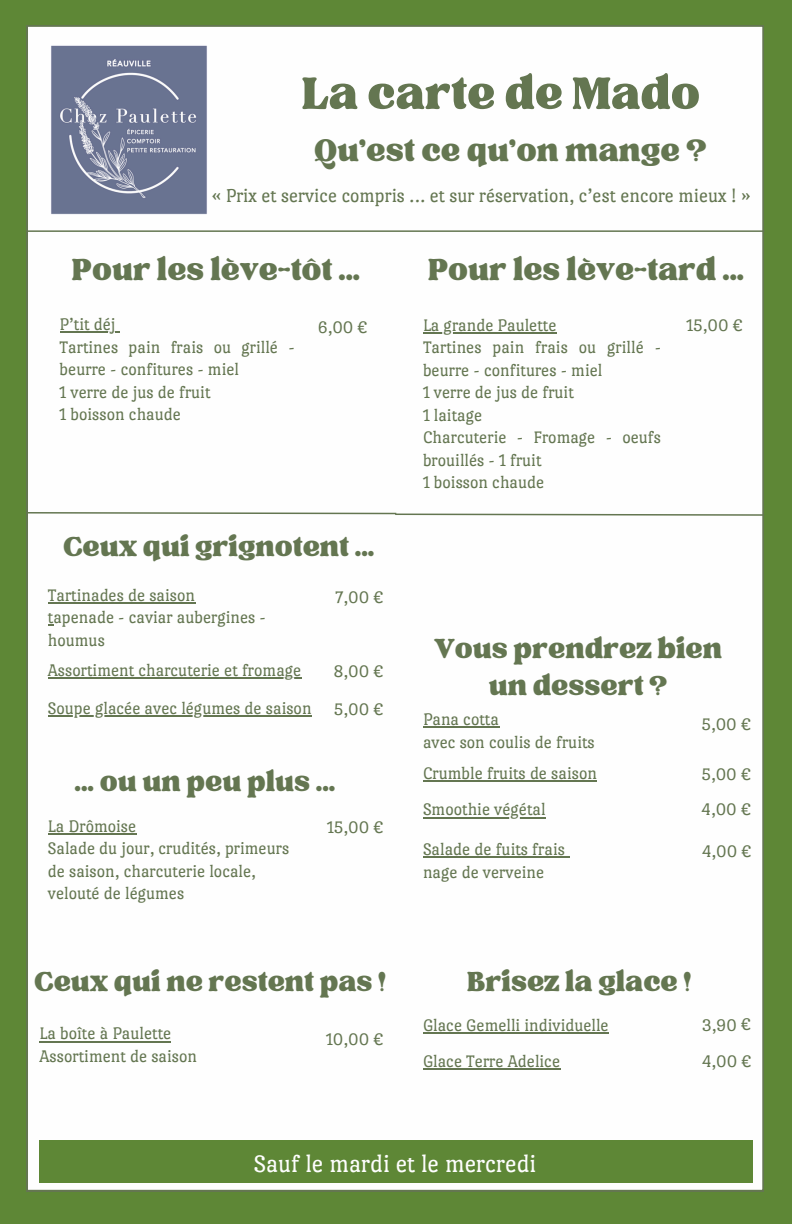
<style>
.page{position:relative;width:792px;height:1224px;background:#5e8736}
.page>*{position:absolute;margin:0;border:0;box-sizing:border-box;transform-origin:0 0}
.t1{font:62px "TAN Tangkiwood Display";color:#647651}
.t2{font:43px "TAN Tangkiwood Display";color:#647651}
.t3{font:42px "TAN Tangkiwood Display";color:#647651}
.t4{font:38px/37.5px "TAN Tangkiwood Display";color:#647651;text-align:center}
.t5{font:25.7px "Port Lligat Slab";color:#fefefe}
.t6{font:20px "Port Lligat Slab";color:#647651}
.t7{font:18px/22.5px "Port Lligat Slab";color:#647651}
</style>
<div class="page">
<div style="left:27px;top:25px;width:737px;height:1166px;background:#fefefe"></div>
<hr style="left:27px;top:230px;width:737px;height:2px;background:#647651">
<svg style="left:26px;top:511px;width:738px;height:6px;background:#d6dbd1"></svg>
<img style="left:26px;top:25px;width:267px;height:343px">
<hr style="left:423px;top:332px;width:134px;height:2px;background:#647651">
<hr style="left:48px;top:715px;width:264px;height:2px;background:#647651">
<hr style="left:48px;top:833px;width:88px;height:2px;background:#647651">
<hr style="left:40px;top:1041px;width:131px;height:1px;background:#647651">
<hr style="left:423px;top:727px;width:76px;height:1px;background:#647651">
<hr style="left:48px;top:602px;width:147px;height:2px;background:#647651">
<hr style="left:48px;top:678px;width:253px;height:1px;background:#647651">
<hr style="left:423px;top:781px;width:174px;height:1px;background:#647651">
<hr style="left:423px;top:817px;width:123px;height:1px;background:#647651">
<hr style="left:423px;top:1032px;width:186px;height:2px;background:#647651">
<hr style="left:423px;top:1068px;width:137px;height:2px;background:#647651">
<hr style="left:423px;top:857px;width:142px;height:1px;background:#647651">
<div style="left:39px;top:1141px;width:713px;height:42px;background:#5e8736"></div>
<p class="t1" style="left:302px;top:70px;width:400px">La carte deMado</p>
<p class="t2" style="left:314px;top:134px;width:394px">Qu’est ce qu’onmange ?</p>
<h3 class="t6" style="left:212px;top:184px;width:541px">« Prix et service compris ... et sur réservation, c’est encore mieux ! »</h3>
<h2 class="t3" style="left:72px;top:254px;width:290px">Pour les lève-tôt ...</h2>
<p class="t7" style="left:60px;top:313px;width:57px">P’tit déj</p>
<h1 class="t7" style="left:60px;top:335px;width:237px">Tartines pain frais ou grillé - beurre - confitures - miel</h1>
<h2 class="t7" style="left:60px;top:380px;width:152px">1 verre de jus de fruit</h2>
<p class="t7" style="left:60px;top:403px;width:123px">1 boisson chaude</p>
<p class="t7" style="left:318px;top:315px;width:52px">6,00 €</p>
<p class="t4" style="left:63px;top:529px;width:313px">Ceux qui grignotent ...</p>
<p class="t7" style="left:48px;top:583px;width:149px">Tartinades de saison</p>
<p class="t7" style="left:48px;top:606px;width:220px">tapenade - caviar aubergines - houmus</p>
<p class="t7" style="left:48px;top:659px;width:255px">Assortiment charcuterie et fromage</p>
<p class="t7" style="left:336px;top:586px;width:50px">7,00 €</p>
<p class="t7" style="left:333px;top:659px;width:52px">8,00 €</p>
<p class="t7" style="left:48px;top:697px;width:265px">Soupe glacée avec légumes de saison</p>
<p class="t7" style="left:334px;top:698px;width:52px">5,00 €</p>
<p class="t4" style="left:75px;top:763px;width:262px">... ou un peu plus ...</p>
<p class="t7" style="left:48px;top:815px;width:90px">La Drômoise</p>
<p class="t7" style="left:48px;top:837px;width:243px">Salade du jour, crudités, primeurs de saison, charcuterie locale, velouté de légumes</p>
<p class="t7" style="left:327px;top:816px;width:58px">15,00 €</p>
<p class="t4" style="left:34px;top:964px;width:353px">Ceux qui ne restent pas !</p>
<p class="t7" style="left:40px;top:1022px;width:133px">La boîte à Paulette</p>
<p class="t7" style="left:40px;top:1045px;width:159px">Assortiment de saison</p>
<p class="t7" style="left:326px;top:1027px;width:59px">10,00 €</p>
<p class="t3" style="left:428px;top:254px;width:318px">Pour les lève-tard ...</p>
<p class="t7" style="left:423px;top:313px;width:135px">La grande Paulette</p>
<p class="t7" style="left:423px;top:336px;width:240px">Tartines pain frais ou grillé - beurre - confitures - miel</p>
<p class="t7" style="left:423px;top:381px;width:152px">1 verre de jus de fruit</p>
<p class="t7" style="left:423px;top:403px;width:61px">1 laitage</p>
<p class="t7" style="left:423px;top:426px;width:240px">Charcuterie - Fromage - oeufs brouillés - 1 fruit</p>
<p class="t7" style="left:423px;top:471px;width:123px">1 boisson chaude</p>
<h3 class="t7" style="left:686px;top:313px;width:58px">15,00 €</h3>
<p class="t4" style="left:434px;top:631px;width:290px">Vous prendrez bien un dessert ?</p>
<p class="t7" style="left:423px;top:708px;width:78px">Pana cotta</p>
<h3 class="t7" style="left:423px;top:731px;width:173px">avec son coulis de fruits</h3>
<p class="t7" style="left:702px;top:713px;width:52px">5,00 €</p>
<p class="t7" style="left:423px;top:762px;width:175px">Crumble fruits de saison</p>
<p class="t7" style="left:423px;top:798px;width:124px">Smoothie végétal</p>
<p class="t7" style="left:702px;top:762px;width:52px">5,00 €</p>
<p class="t7" style="left:702px;top:798px;width:51px">4,00 €</p>
<p class="t7" style="left:423px;top:838px;width:144px">Salade de fuits frais</p>
<h2 class="t7" style="left:423px;top:860px;width:123px">nage de verveine</h2>
<h3 class="t7" style="left:702px;top:840px;width:51px">4,00 €</h3>
<p class="t4" style="left:467px;top:964px;width:226px">Brisez la glace !</p>
<p class="t7" style="left:423px;top:1014px;width:187px">Glace Gemelli individuelle</p>
<h3 class="t7" style="left:423px;top:1050px;width:139px">Glace Terre Adelice</h3>
<p class="t7" style="left:702px;top:1014px;width:51px;rotate:-1deg">3,90 €</p>
<p class="t7" style="left:702px;top:1050px;width:51px">4,00 €</p>
<h4 class="t5" style="left:254px;top:1150px;width:284px">Sauf le mardi et le mercredi</h4>
</div>
